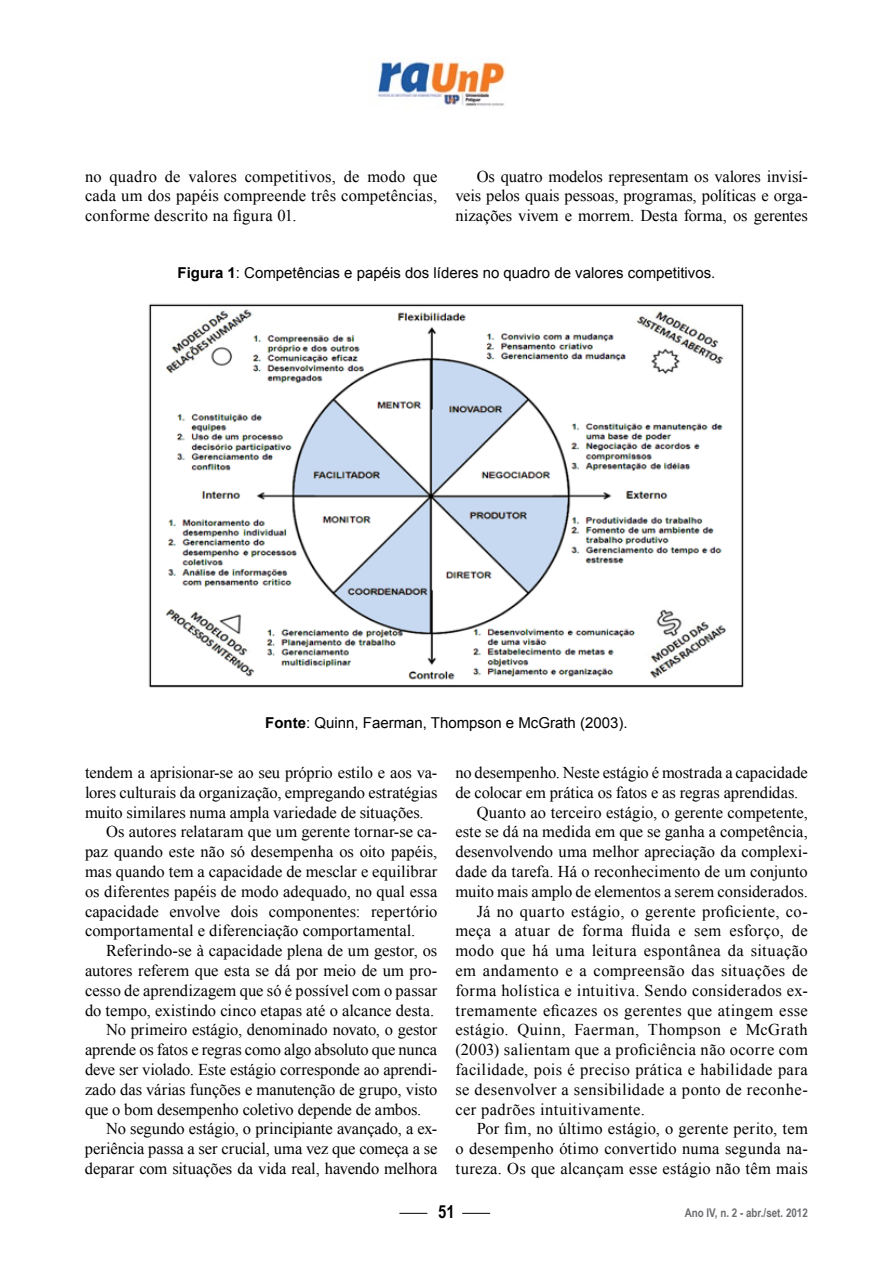
<style>
.page{position:relative;width:893px;height:1263px;background:#fff}
.page>*{position:absolute;margin:0;border:0;box-sizing:border-box;transform-origin:0 0}
.t1{font:700 18px "Arial Narrow";color:#000}
.t2{font:16.5px/19.8px "Times New Roman";letter-spacing:.005em;color:#000;text-align:justify}
.t3{font:16.5px "Times New Roman";letter-spacing:.025em;color:#000}
.t4{font:15px "Arial";color:#000}
.t5{font:700 12px "Arial Narrow";color:#6d6e71}
.s1{font-weight:700}
</style>
<div class="page">
<svg style="left:399px;top:1213px;width:28px;height:1px"></svg>
<svg style="left:462px;top:1213px;width:28px;height:1px"></svg>
<img style="left:377px;top:57px;width:129px;height:49px">
<img style="left:148px;top:303px;width:596px;height:385px">
<p class="t2" style="left:85px;top:166px;width:354px">no quadro de valores competitivos, de modo que cada um dos papéis compreende três competências, conforme descrito na figura 01.</p>
<p class="t2" style="left:455px;top:166px;width:354px;text-indent:21px">Os quatro modelos representam os valores invisí&shy;veis pelos quais pessoas, programas, políticas e orga&shy;nizações vivem e morrem. Desta forma, os gerentes</p>
<p class="t4" style="left:178px;top:263px;width:539px"><span class="s1">Figura 1</span>: Competências e papéis dos líderes no quadro de valores competitivos.</p>
<p class="t4" style="left:265px;top:713px;width:364px"><span class="s1">Fonte</span>: Quinn, Faerman, Thompson e McGrath (2003).</p>
<p class="t2" style="left:85px;top:762px;width:354px">tendem a aprisionar-se ao seu próprio estilo e aos va-</p>
<p class="t2" style="left:85px;top:782px;width:354px">lores culturais da organização, empregando estratégias</p>
<p class="t2" style="left:85px;top:802px;width:340px">muito similares numa ampla variedade de situações.</p>
<p class="t2" style="left:106px;top:822px;width:333px">Os autores relataram que um gerente tornar-se ca-</p>
<p class="t2" style="left:85px;top:841px;width:354px">paz quando este não só desempenha os oito papéis,</p>
<p class="t2" style="left:85px;top:861px;width:354px">mas quando tem a capacidade de mesclar e equilibrar</p>
<p class="t2" style="left:85px;top:881px;width:354px">os diferentes papéis de modo adequado, no qual essa</p>
<p class="t2" style="left:85px;top:901px;width:354px">capacidade envolve dois componentes: repertório</p>
<p class="t2" style="left:85px;top:921px;width:332px">comportamental e diferenciação comportamental.</p>
<p class="t2" style="left:106px;top:940px;width:333px">Referindo-se à capacidade plena de um gestor, os</p>
<p class="t2" style="left:85px;top:960px;width:354px">autores referem que esta se dá por meio de um pro-</p>
<p class="t2" style="left:85px;top:980px;width:354px">cesso de aprendizagem que só é possível com o passar</p>
<p class="t2" style="left:85px;top:1000px;width:351px">do tempo, existindo cinco etapas até o alcance desta.</p>
<p class="t2" style="left:106px;top:1020px;width:333px">No primeiro estágio, denominado novato, o gestor</p>
<p class="t2" style="left:85px;top:1039px;width:354px">aprende os fatos e regras como algo absoluto que nunca</p>
<p class="t2" style="left:85px;top:1059px;width:354px">deve ser violado. Este estágio corresponde ao aprendi-</p>
<p class="t2" style="left:85px;top:1079px;width:354px">zado das várias funções e manutenção de grupo, visto</p>
<p class="t2" style="left:85px;top:1099px;width:338px">que o bom desempenho coletivo depende de ambos.</p>
<p class="t2" style="left:106px;top:1119px;width:333px">No segundo estágio, o principiante avançado, a ex-</p>
<p class="t2" style="left:85px;top:1138px;width:354px">periência passa a ser crucial, uma vez que começa a se</p>
<p class="t2" style="left:85px;top:1158px;width:354px">deparar com situações da vida real, havendo melhora</p>
<p class="t2" style="left:455px;top:762px;width:354px">no desempenho. Neste estágio é mostrada a capacidade</p>
<p class="t2" style="left:455px;top:782px;width:344px">de colocar em prática os fatos e as regras aprendidas.</p>
<p class="t2" style="left:477px;top:802px;width:333px">Quanto ao terceiro estágio, o gerente competente,</p>
<p class="t2" style="left:455px;top:822px;width:354px">este se dá na medida em que se ganha a competência,</p>
<p class="t2" style="left:455px;top:841px;width:354px">desenvolvendo uma melhor apreciação da complexi-</p>
<p class="t2" style="left:455px;top:861px;width:354px">dade da tarefa. Há o reconhecimento de um conjunto</p>
<p class="t2" style="left:455px;top:881px;width:354px">muito mais amplo de elementos a serem considerados.</p>
<p class="t2" style="left:477px;top:901px;width:333px">Já no quarto estágio, o gerente proficiente, co-</p>
<p class="t2" style="left:455px;top:921px;width:354px">meça a atuar de forma fluida e sem esforço, de</p>
<p class="t3" style="left:455px;top:939px;width:354px">modo que há uma leitura espontânea da situação</p>
<p class="t3" style="left:455px;top:959px;width:354px">em andamento e a compreensão das situações de</p>
<p class="t2" style="left:455px;top:980px;width:354px">forma holística e intuitiva. Sendo considerados ex-</p>
<p class="t3" style="left:455px;top:999px;width:354px">tremamente eficazes os gerentes que atingem esse</p>
<p class="t3" style="left:455px;top:1019px;width:354px">estágio. Quinn, Faerman, Thompson e McGrath</p>
<p class="t2" style="left:455px;top:1039px;width:354px">(2003) salientam que a proficiência não ocorre com</p>
<p class="t2" style="left:455px;top:1059px;width:354px">facilidade, pois é preciso prática e habilidade para</p>
<p class="t2" style="left:455px;top:1079px;width:354px">se desenvolver a sensibilidade a ponto de reconhe-</p>
<p class="t3" style="left:455px;top:1098px;width:191px">cer padrões intuitivamente.</p>
<p class="t2" style="left:477px;top:1119px;width:333px">Por fim, no último estágio, o gerente perito, tem</p>
<p class="t2" style="left:455px;top:1138px;width:354px">o desempenho ótimo convertido numa segunda na-</p>
<p class="t2" style="left:455px;top:1158px;width:354px">tureza. Os que alcançam esse estágio não têm mais</p>
<p class="t1" style="left:438px;top:1198px;width:18px">51</p>
<p class="t5" style="left:685px;top:1204px;width:125px">Ano IV, n. 2 - abr./set. 2012</p>
</div>
